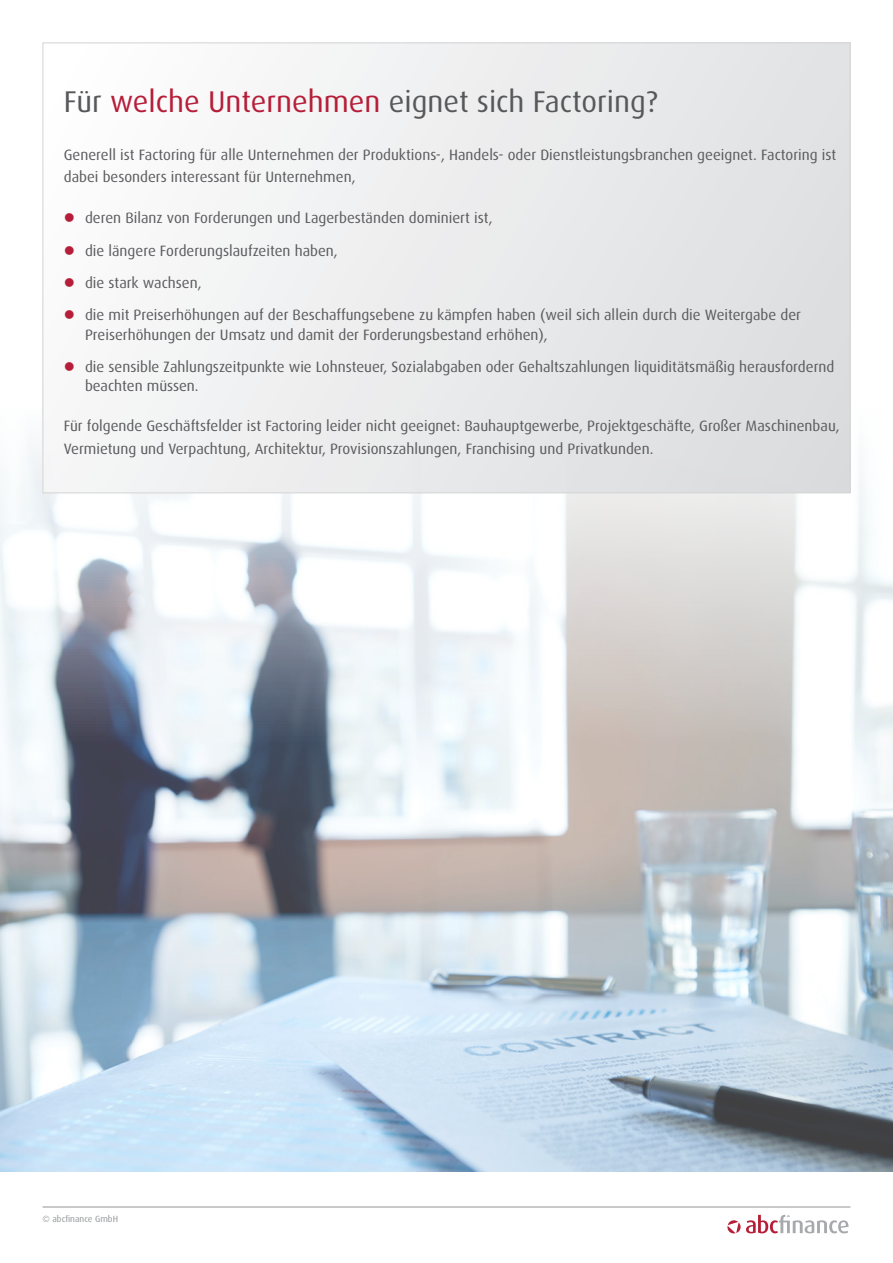
<style>
.page{position:relative;width:893px;height:1263px;background:#fff}
.page>*{position:absolute;margin:0;border:0;box-sizing:border-box;transform-origin:0 0}
.t1{font:30px "Dax";color:#57585a}
.t2{font:15px/22.5px "Dax";color:#5a5a5d}
.t3{font:9px "Dax";color:#939598}
.s1{color:#b61d38}
</style>
<div class="page">
<img style="left:0;top:405px;width:893px;height:766px">
<div style="left:43px;top:43px;width:807px;height:450px;background:linear-gradient(to right,#fbfbfb,#dddee0)"></div>
<svg style="left:727px;top:1214px;width:122px;height:20px"></svg>
<hr style="left:43px;top:1206px;width:807px;height:1px;background:#939598">
<h1 class="t1" style="left:64px;top:85px;width:595px">Für <span class="s1">welche Unternehmen</span> eignet sich Factoring?</h1>
<p class="t2" style="left:64px;top:143px;width:774px">Generell ist Factoring für alle Unternehmen der Produktions-, Handels- oder Dienstleistungsbranchen geeignet. Factoring ist dabei besonders interessant für Unternehmen,</p>
<p class="t2" style="left:64px;top:207px;width:430px"><span class="s1">●</span> deren Bilanz von Forderungen und Lagerbeständen dominiert ist,</p>
<p class="t2" style="left:64px;top:239px;width:276px"><span class="s1">●</span> die längere Forderungslaufzeiten haben,</p>
<p class="t2" style="left:64px;top:272px;width:139px"><span class="s1">●</span> die stark wachsen,</p>
<p class="t2" style="left:85px;top:305px;width:717px;line-height:19.5px;text-indent:-21px"><span class="s1">●</span> die mit Preiserhöhungen auf der Beschaffungsebene zu kämpfen haben (weil sich allein durch die Weitergabe der<br>Preiserhöhungen der Umsatz und damit der Forderungsbestand erhöhen),</p>
<p class="t2" style="left:85px;top:357px;width:751px;line-height:19.5px;text-indent:-21px"><span class="s1">●</span> die sensible Zahlungszeitpunkte wie Lohnsteuer, Sozialabgaben oder Gehaltszahlungen liquiditätsmäßig herausfordernd beachten müssen.</p>
<p class="t2" style="left:64px;top:415px;width:777px">Für folgende Geschäftsfelder ist Factoring leider nicht geeignet: Bauhauptgewerbe, Projektgeschäfte, Großer Maschinenbau,<br>Vermietung und Verpachtung, Architektur, Provisionszahlungen, Franchising und Privatkunden.</p>
<p class="t3" style="left:43px;top:1214px;width:77px">© abcfinance GmbH</p>
</div>
